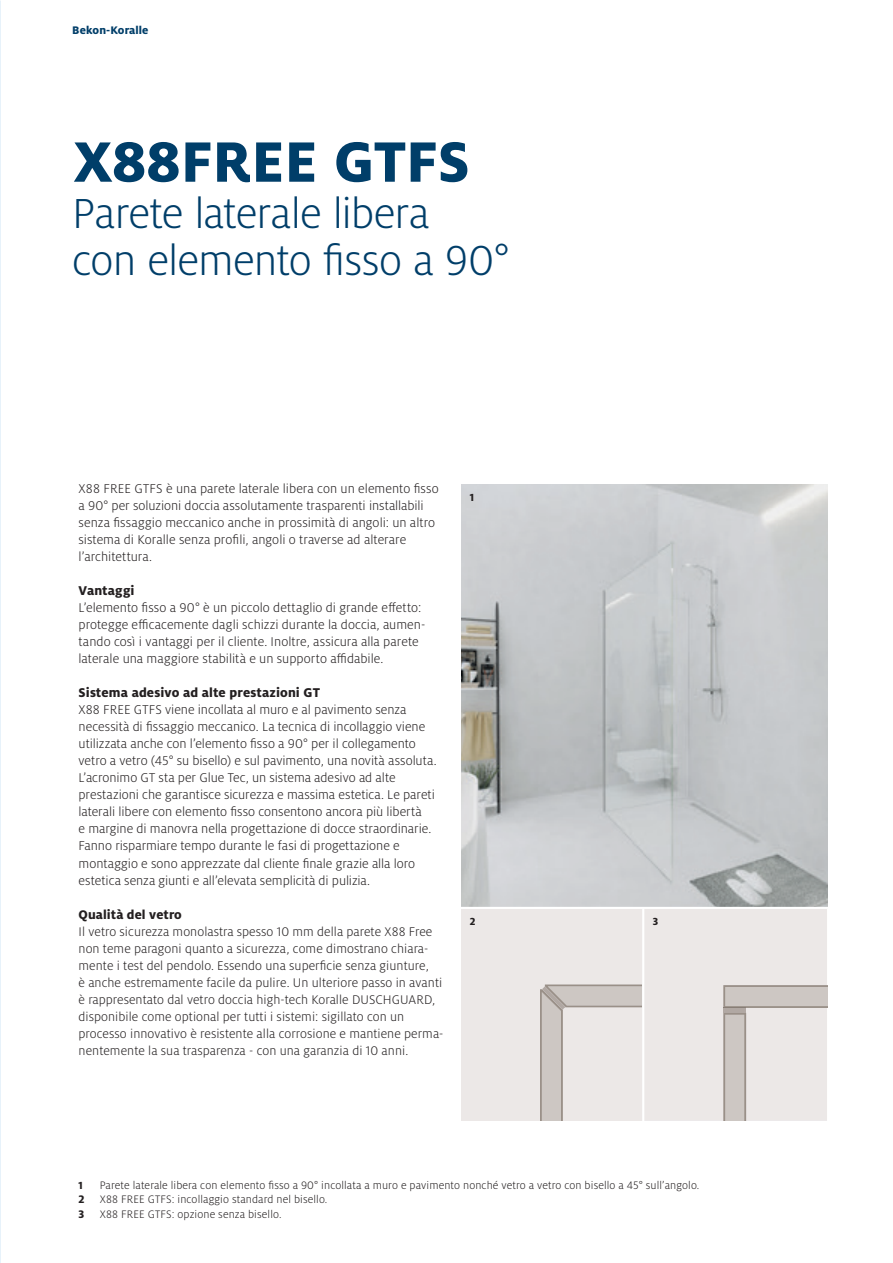
<style>
.page{position:relative;width:893px;height:1263px;background:#fff}
.page>*{position:absolute;margin:0;border:0;box-sizing:border-box;transform-origin:0 0}
.t1{font:800 63px "Milo OT";letter-spacing:-.005em;color:#003e69}
.t2{font:300 46.5px/46.5px "Milo OT";letter-spacing:-.02em;color:#003e69}
.t3{font:300 14.1px/17px "Milo OT";color:#231f20}
.t4{font:800 14.1px "Milo OT";letter-spacing:.01em;color:#231f20}
.t5{font:300 13.8px/17px "Milo OT";letter-spacing:.005em;color:#231f20}
.t6{font:800 13.8px "Milo OT";letter-spacing:.005em;color:#231f20}
.t7{font:800 12.15px "Milo OT";letter-spacing:.01em;color:#003e69}
.t8{font:800 12.15px "Milo OT";color:#231f20}
.t9{font:300 12px "Milo OT";letter-spacing:.01em;color:#231f20}
.t10{font:800 11.4px "Milo OT";color:#231f20}
</style>
<div class="page">
<img style="left:461px;top:485px;width:366px;height:422px">
<svg style="left:461px;top:909px;width:366px;height:211px"></svg>
<hr style="left:642px;top:908px;width:2px;height:218px;background:#fff">
<p class="t7" style="left:72px;top:23px;width:78px">Bekon-Koralle</p>
<h1 class="t1" style="left:74px;top:126px;width:398px">X88FREE GTFS</h1>
<h2 class="t2" style="left:72px;top:191px;width:439px">Parete laterale libera<br>con elemento fisso a 90°</h2>
<p class="t3" style="left:79px;top:481px;width:362px">X88 FREE GTFS è una parete laterale libera con un elemento fisso a 90° per soluzioni doccia assolutamente trasparenti installabili senza fissaggio meccanico anche in prossimità di angoli: un altro sistema di Koralle senza profili, angoli o traverse ad alterare l’architettura.</p>
<p class="t4" style="left:79px;top:583px;width:58px">Vantaggi</p>
<p class="t3" style="left:79px;top:600px;width:348px">L’elemento fisso a 90° è un piccolo dettaglio di grande effetto: protegge efficacemente dagli schizzi durante la doccia, aumen&shy;tando così i vantaggi per il cliente. Inoltre, assicura alla parete laterale una maggiore stabilità e un supporto affidabile.</p>
<p class="t4" style="left:79px;top:685px;width:243px">Sistema adesivo ad alte prestazioni GT</p>
<p class="t3" style="left:79px;top:702px;width:360px">X88 FREE GTFS viene incollata al muro e al pavimento senza necessità di fissaggio meccanico. La tecnica di incollaggio viene utilizzata anche con l’elemento fisso a 90° per il collegamento vetro a vetro (45° su bisello) e sul pavimento, una novità assoluta.<br>L’acronimo GT sta per Glue Tec, un sistema adesivo ad alte prestazioni che garantisce sicurezza e massima estetica. Le pareti laterali libere con elemento fisso consentono ancora più libertà<br>e margine di manovra nella progettazione di docce straordinarie.<br>Fanno risparmiare tempo durante le fasi di progettazione e montaggio e sono apprezzate dal cliente finale grazie alla loro estetica senza giunti e all’elevata semplicità di pulizia.</p>
<p class="t6" style="left:79px;top:906px;width:105px">Qualità del vetro</p>
<p class="t5" style="left:79px;top:923px;width:366px">Il vetro sicurezza monolastra spesso 10 mm della parete X88 Free non teme paragoni quanto a sicurezza, come dimostrano chiara&shy;mente i test del pendolo. Essendo una superficie senza giunture,<br>è anche estremamente facile da pulire. Un ulteriore passo in avanti è rappresentato dal vetro doccia high-tech Koralle DUSCHGUARD, disponibile come optional per tutti i sistemi: sigillato con un processo innovativo è resistente alla corrosione e mantiene perma&shy;nentemente la sua trasparenza - con una garanzia di 10 anni.</p>
<p class="t10" style="left:470px;top:491px;width:6px">1</p>
<p class="t10" style="left:470px;top:915px;width:7px">2</p>
<p class="t10" style="left:653px;top:915px;width:7px">3</p>
<p class="t10" style="left:79px;top:1178px;width:6px">1</p>
<p class="t9" style="left:100px;top:1178px;width:601px">Parete laterale libera con elemento fisso a 90° incollata a muro e pavimento nonché vetro a vetro con bisello a 45° sull’angolo.</p>
<p class="t8" style="left:79px;top:1193px;width:8px">2</p>
<p class="t9" style="left:100px;top:1193px;width:229px">X88 FREE GTFS: incollaggio standard nel bisello.</p>
<p class="t8" style="left:79px;top:1207px;width:7px">3</p>
<p class="t9" style="left:100px;top:1208px;width:183px">X88 FREE GTFS: opzione senza bisello.</p>
</div>
